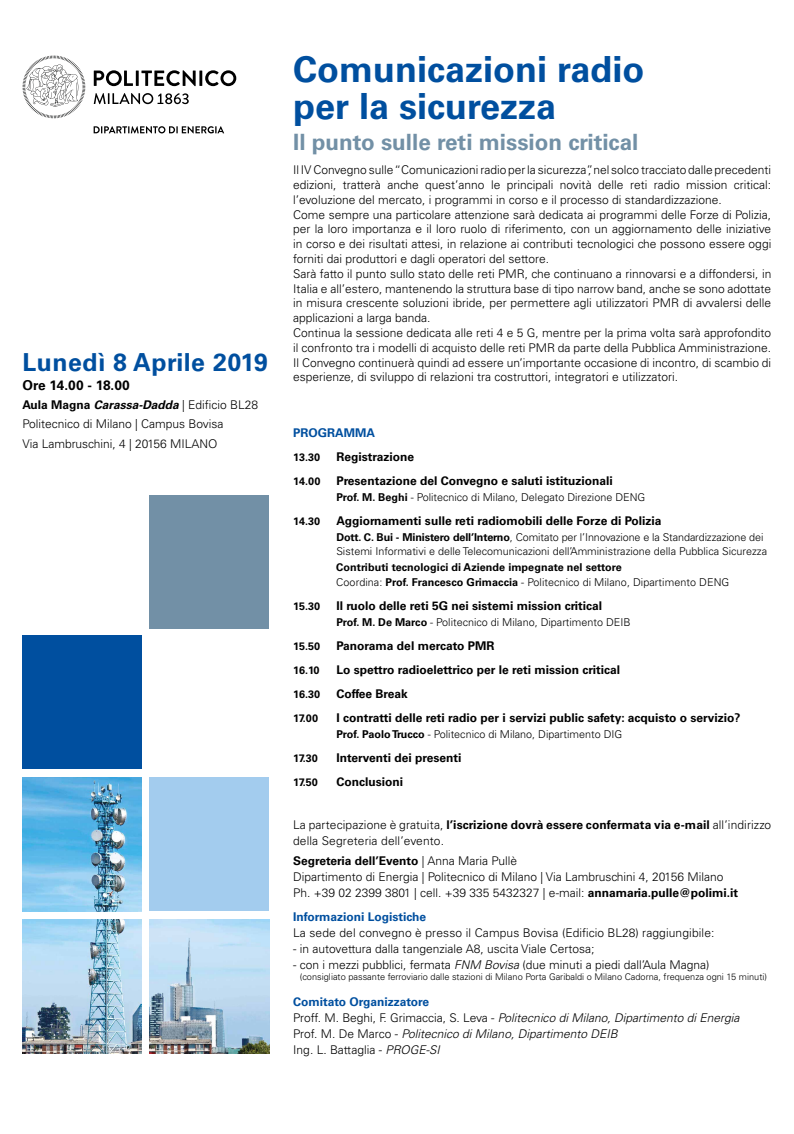
<style>
.page{position:relative;width:794px;height:1134px;background:#fff}
.page>*{position:absolute;margin:0;border:0;box-sizing:border-box;transform-origin:0 0}
.t1{font:700 36px/37.2px "Univers LT Std";color:#004f9f}
.t2{font:700 24.8px "Univers LT Std";letter-spacing:.02em;color:#004f9f}
.t3{font:700 22.4px "Univers LT Std";color:#7290a6}
.t4{font:700 13.6px "Univers LT Std";color:#000}
.t5{font:300 12px/14.8px "Univers LT Std";color:#000}
.t6{font:700 12px "Univers LT Std";color:#000}
.t7{font:italic 300 12px/16px "Univers LT Std";color:#000}
.t8{font:700 12px "Univers LT Std";color:#004f9f}
.t9{font:300 10.8px/14.4px "Univers LT Std";color:#000}
.t10{font:700 10.8px/14.4px "Univers LT Std";letter-spacing:.005em;color:#000}
.t11{font:300 9.2px "Univers LT Std";color:#000}
.s1{font-weight:700}
.s2{font-weight:700;font-style:italic}
.s3{font-weight:300}
.s4{font-style:italic}
.s5{font-weight:700;font-style:normal;color:#004f9f}
.s6{font-style:normal}
</style>
<div class="page">
<svg style="left:94px;top:93px;width:95px;height:11px"></svg>
<svg style="left:94px;top:70px;width:142px;height:16px"></svg>
<svg style="left:23px;top:56px;width:62px;height:62px"></svg>
<svg style="left:94px;top:126px;width:130px;height:7px"></svg>
<img style="left:23px;top:778px;width:119px;height:133px">
<img style="left:23px;top:920px;width:119px;height:133px">
<img style="left:150px;top:920px;width:119px;height:133px">
<div style="left:150px;top:778px;width:119px;height:133px;background:#a3ccee"></div>
<div style="left:23px;top:636px;width:119px;height:133px;background:#004f9f"></div>
<div style="left:150px;top:496px;width:119px;height:133px;background:#7290a6"></div>
<h2 class="t2" style="left:23px;top:348px;width:247px">Lunedì 8 Aprile 2019</h2>
<p class="t4" style="left:23px;top:377px;width:109px">Ore 14.00 - 18.00</p>
<p class="t5" style="left:23px;top:395px;width:237px;line-height:19.2px"><span class="s1">Aula Magna</span> <span class="s2">Carassa-Dadda</span> | Edificio BL28<br>Politecnico di Milano | Campus Bovisa<br>Via Lambruschini, 4 | 20156 MILANO</p>
<h1 class="t1" style="left:293px;top:51px;width:353px">Comunicazioni radio per la sicurezza</h1>
<h3 class="t3" style="left:293px;top:129px;width:347px">Il punto sulle reti mission critical</h3>
<p class="t5" style="left:293px;top:163px;width:480px">Il IV Convegno sulle “Comunicazioni radio per la sicurezza”, nel solco tracciato dalle precedenti edizioni, tratterà anche quest’anno le principali novità delle reti radio mission critical: l’evoluzione del mercato, i programmi in corso e il processo di standardizzazione.<br>Come sempre una particolare attenzione sarà dedicata ai programmi delle Forze di Polizia, per la loro importanza e il loro ruolo di riferimento, con un aggiornamento delle iniziative in corso e dei risultati attesi, in relazione ai contributi tecnologici che possono essere oggi forniti dai produttori e dagli operatori del settore.<br>Sarà fatto il punto sullo stato delle reti PMR, che continuano a rinnovarsi e a diffondersi, in Italia e all’estero, mantenendo la struttura base di tipo narrow band, anche se sono adottate in misura crescente soluzioni ibride, per permettere agli utilizzatori PMR di avvalersi delle applicazioni a larga banda.<br>Continua la sessione dedicata alle reti 4 e 5 G, mentre per la prima volta sarà approfondito il confronto tra i modelli di acquisto delle reti PMR da parte della Pubblica Amministrazione.<br>Il Convegno continuerà quindi ad essere un’importante occasione di incontro, di scambio di esperienze, di sviluppo di relazioni tra costruttori, integratori e utilizzatori.</p>
<p class="t8" style="left:293px;top:425px;width:83px">PROGRAMMA</p>
<p class="t10" style="left:293px;top:450px;width:29px">13.30</p>
<p class="t6" style="left:336px;top:449px;width:79px">Registrazione</p>
<p class="t10" style="left:293px;top:474px;width:29px">14.00</p>
<p class="t6" style="left:336px;top:473px;width:278px">Presentazione del Convegno e saluti istituzionali</p>
<p class="t9" style="left:336px;top:490px;width:310px"><span class="s1">Prof. M. Beghi</span> - Politecnico di Milano, Delegato Direzione DENG</p>
<p class="t10" style="left:293px;top:514px;width:29px">14.30</p>
<p class="t6" style="left:336px;top:513px;width:327px">Aggiornamenti sulle reti radiomobili delle Forze di Polizia</p>
<p class="t9" style="left:336px;top:530px;width:432px"><span class="s1">Dott. C. Bui - Ministero dell’Interno</span>, Comitato per l’Innovazione e la Standardizzazione dei<br>Sistemi Informativi e delle Telecomunicazioni dell’Amministrazione della Pubblica Sicurezza</p>
<p class="t10" style="left:336px;top:560px;width:394px">Contributi tecnologici di Aziende impegnate nel settore<br><span class="s3">Coordina:</span> Prof. Francesco Grimaccia <span class="s3">- Politecnico di Milano, Dipartimento DENG</span></p>
<p class="t10" style="left:293px;top:599px;width:29px">15.30</p>
<p class="t6" style="left:336px;top:598px;width:267px">Il ruolo delle reti 5G nei sistemi mission critical</p>
<p class="t9" style="left:336px;top:614px;width:296px"><span class="s1">Prof. M. De Marco</span> - Politecnico di Milano, Dipartimento DEIB</p>
<p class="t10" style="left:293px;top:639px;width:29px">15.50</p>
<p class="t6" style="left:336px;top:638px;width:160px">Panorama del mercato PMR</p>
<p class="t10" style="left:293px;top:663px;width:28px">16.10</p>
<p class="t6" style="left:336px;top:662px;width:285px">Lo spettro radioelettrico per le reti mission critical</p>
<p class="t10" style="left:293px;top:687px;width:29px">16.30</p>
<p class="t6" style="left:336px;top:686px;width:73px">Coffee Break</p>
<p class="t10" style="left:293px;top:711px;width:27px">17.00</p>
<p class="t6" style="left:336px;top:710px;width:405px">I contratti delle reti radio per i servizi public safety: acquisto o servizio?</p>
<p class="t9" style="left:336px;top:726px;width:287px"><span class="s1">Prof. Paolo Trucco</span> - Politecnico di Milano, Dipartimento DIG</p>
<p class="t10" style="left:293px;top:751px;width:26px">17.30</p>
<p class="t6" style="left:336px;top:750px;width:127px">Interventi dei presenti</p>
<p class="t10" style="left:293px;top:775px;width:26px">17.50</p>
<p class="t6" style="left:336px;top:774px;width:68px">Conclusioni</p>
<p class="t5" style="left:293px;top:817px;width:479px;line-height:16px">La partecipazione è gratuita, <span class="s1">l’iscrizione dovrà essere confermata via e-mail</span> all’indirizzo della Segreteria dell’evento.</p>
<p class="t5" style="left:293px;top:853px;width:447px;line-height:16px"><span class="s1">Segreteria dell’Evento</span> | Anna Maria Pullè<br>Dipartimento di Energia | Politecnico di Milano | Via Lambruschini 4, 20156 Milano<br>Ph. +39 02 2399 3801 | cell. +39 335 5432327 | e-mail: <span class="s1">annamaria.pulle@polimi.it</span></p>
<p class="t8" style="left:293px;top:910px;width:135px">Informazioni Logistiche</p>
<p class="t5" style="left:293px;top:925px;width:423px">La sede del convegno è presso il Campus Bovisa (Edificio BL28) raggiungibile:</p>
<p class="t5" style="left:293px;top:941px;width:303px">- in autovettura dalla tangenziale A8, uscita Viale Certosa;</p>
<p class="t5" style="left:293px;top:957px;width:418px">- con i mezzi pubblici, fermata <span class="s4">FNM Bovisa</span> (due minuti a piedi dall’Aula Magna)</p>
<p class="t11" style="left:300px;top:971px;width:469px">(consigliato passante ferroviario dalle stazioni di Milano Porta Garibaldi o Milano Cadorna, frequenza ogni 15 minuti)</p>
<p class="t7" style="left:293px;top:993px;width:448px"><span class="s5">Comitato Organizzatore<br></span><span class="s6">Proff. M. Beghi, F. Grimaccia, S. Leva -</span> Politecnico di Milano, Dipartimento di Energia <span class="s6">Prof. M. De Marco -</span> Politecnico di Milano, Dipartimento DEIB<br><span class="s6">Ing. L. Battaglia -</span> PROGE-SI</p>
</div>
